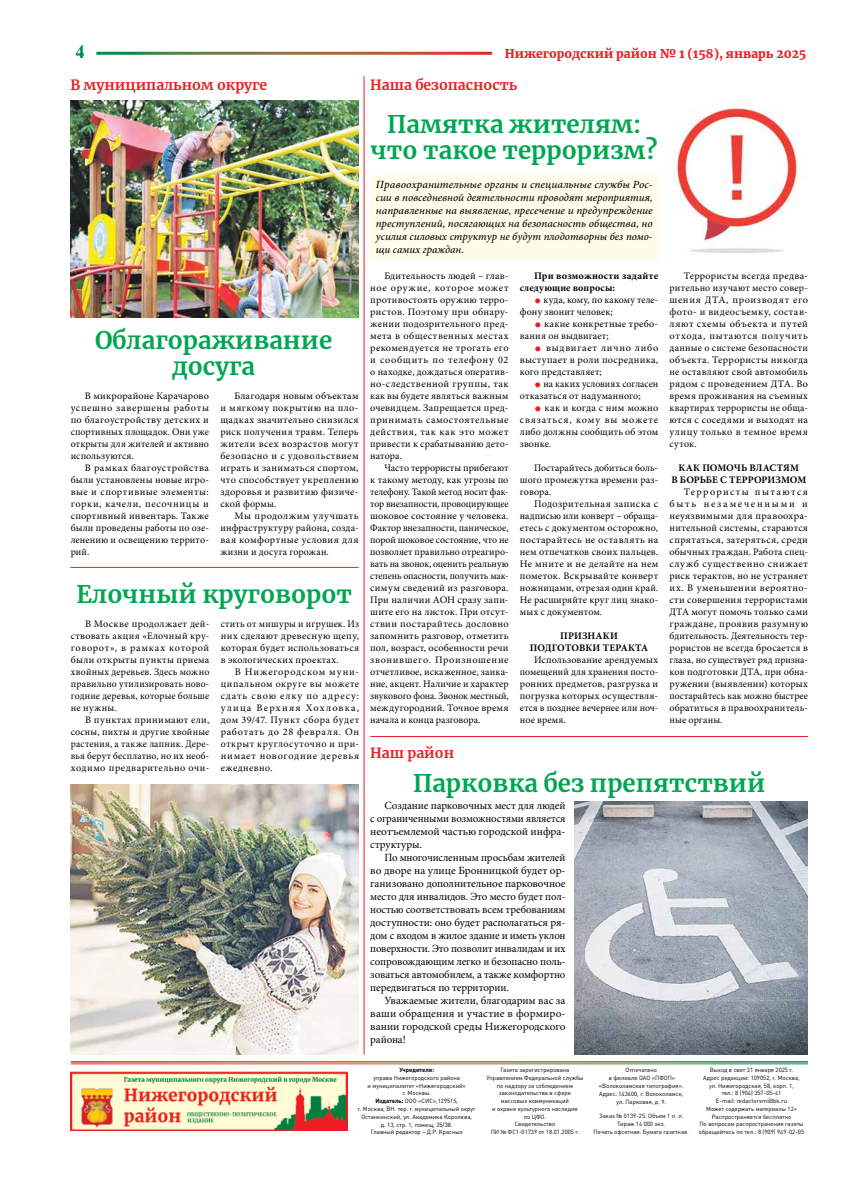
<style>
.page{position:relative;width:842px;height:1191px;background:#fff}
.page>*{position:absolute;margin:0;border:0;box-sizing:border-box;transform-origin:0 0}
.t1{font:700 24px/26px "Merriweather";color:#00a651;text-align:center}
.t2{font:700 18px "Newton";color:#00904d}
.t3{font:700 14px "Merriweather";color:#ed1d24}
.t4{font:900 12px "Merriweather";color:#ed1d24}
.t5{font:11px/13px "Minion Pro";letter-spacing:-.005em;color:#000;text-align:justify}
.t6{font:italic 500 11px/13px "Minion Pro";color:#000;text-align:justify}
.t7{font:10px/12px "Minion Pro";letter-spacing:.015em;color:#000;text-align:justify}
.t8{font:700 10px/12px "Minion Pro";letter-spacing:.015em;color:#000}
.t9{font:700 10px/12px "Minion Pro";letter-spacing:-.005em;color:#000;text-align:center}
.t10{font:6px/7.8px "Plumb";color:#000;text-align:center}
.t11{font:700 6px "Plumb";color:#000}
.s1{font-size:19px;color:#ed1d24}
.s2{font-weight:700}
</style>
<div class="page">
<img style="left:670px;top:108px;width:128px;height:145px">
<img style="left:70px;top:1071px;width:277px;height:59px">
<div style="left:370px;top:174px;width:288px;height:87px;background:#fffde9"></div>
<img style="left:71px;top:784px;width:288px;height:270px">
<img style="left:71px;top:100px;width:288px;height:217px">
<hr style="left:370px;top:736px;width:438px;height:1px;background:#ed1d24">
<hr style="left:70px;top:567px;width:289px;height:1px;background:#ed1d24">
<hr style="left:364px;top:76px;width:1px;height:978px;background:#ed1d24">
<img style="left:574px;top:801px;width:234px;height:253px">
<h2 class="t2" style="left:75px;top:41px;width:11px">4</h2>
<p class="t4" style="left:505px;top:45px;width:303px">Нижегородский район № 1 (158), январь 2025</p>
<h3 class="t3" style="left:70px;top:75px;width:198px">В муниципальном округе</h3>
<h3 class="t3" style="left:370px;top:75px;width:148px">Наша безопасность</h3>
<h1 class="t1" style="left:371px;top:110px;width:288px">Памятка жителям: что такое терроризм?</h1>
<h1 class="t1" style="left:95px;top:326px;width:239px">Облагораживание досуга</h1>
<p class="t7" style="left:71px;top:390px;width:140px;text-indent:14px">В микрорайоне Карачарово успешно завершены работы по благоустройству детских и спортивных площадок. Они уже открыты для жителей и активно используются.</p>
<p class="t7" style="left:71px;top:462px;width:140px;text-indent:14px">В рамках благоустройства были установлены новые игро&shy;вые и спортивные элементы: горки, качели, песочницы и спортивный инвентарь. Также были проведены работы по озе&shy;ленению и освещению террито&shy;рий.</p>
<p class="t7" style="left:220px;top:390px;width:140px;text-indent:14px">Благодаря новым объектам и мягкому покрытию на пло&shy;щадках значительно снизился риск получения травм. Теперь жители всех возрастов могут безопасно и с удовольствием играть и заниматься спортом, что способствует укреплению здоровья и развитию физиче&shy;ской формы.</p>
<p class="t7" style="left:220px;top:510px;width:140px;text-indent:14px">Мы продолжим улучшать инфраструктуру района, созда&shy;вая комфортные условия для жизни и досуга горожан.</p>
<h1 class="t1" style="left:77px;top:581px;width:277px">Елочный круговорот</h1>
<p class="t7" style="left:71px;top:618px;width:140px;text-indent:14px">В Москве продолжает дей&shy;ствовать акция «Елочный кру&shy;говорот», в рамках которой были открыты пункты приема хвойных деревьев. Здесь можно правильно утилизировать ново&shy;годние деревья, которые больше не нужны.</p>
<p class="t7" style="left:71px;top:714px;width:140px;text-indent:14px">В пунктах принимают ели, сосны, пихты и другие хвойные растения, а также лапник. Дере&shy;вья берут бесплатно, но их необ&shy;ходимо предварительно очи-</p>
<p class="t7" style="left:221px;top:618px;width:140px">стить от мишуры и игрушек. Из них сделают древесную щепу, которая будет использоваться в экологических проектах.</p>
<p class="t7" style="left:221px;top:666px;width:140px;text-indent:14px">В Нижегородском муни&shy;ципальном округе вы можете сдать свою елку по адресу: улица Верхняя Хохловка, дом 39/47. Пункт сбора будет работать до 28 февраля. Он открыт круглосуточно и при&shy;нимает новогодние деревья ежедневно.</p>
<p class="t6" style="left:376px;top:178px;width:278px">Правоохранительные органы и специальные службы Рос&shy;сии в повседневной деятельности проводят мероприятия, направленные на выявление, пресечение и предупреждение преступлений, посягающих на безопасность общества, но усилия силовых структур не будут плодотворны без помо&shy;щи самих граждан.</p>
<p class="t7" style="left:370px;top:270px;width:140px;text-indent:14px">Бдительность людей – глав&shy;ное оружие, которое может противостоять оружию терро&shy;ристов. Поэтому при обнару&shy;жении подозрительного пред&shy;мета в общественных местах рекомендуется не трогать его и сообщить по телефону 02 о находке, дождаться оператив&shy;но-следственной группы, так как вы будете являться важным очевидцем. Запрещается пред&shy;принимать самостоятельные действия, так как это может привести к срабатыванию дето&shy;натора.</p>
<p class="t7" style="left:370px;top:462px;width:140px;text-indent:14px">Часто террористы прибегают к такому методу, как угрозы по телефону. Такой метод носит фак&shy;тор внезапности, провоцирующее шоковое состояние у человека.<br>Фактор внезапности, паническое, порой шоковое состояние, что не позволяет правильно отреагиро&shy;вать на звонок, оценить реальную степень опасности, получить мак&shy;симум сведений из разговора.<br>При наличии АОН сразу запи&shy;шите его на листок. При отсут&shy;ствии постарайтесь дословно запомнить разговор, отметить пол, возраст, особенности речи звонившего. Произношение отчетливое, искаженное, заика&shy;ние, акцент. Наличие и характер звукового фона. Звонок местный, междугородний. Точное время начала и конца разговора.</p>
<p class="t8" style="left:520px;top:270px;width:140px;text-indent:14px">При возможности задайте следующие вопросы:</p>
<p class="t7" style="left:520px;top:294px;width:140px;text-indent:14px"><span class="s1">•</span> куда, кому, по какому теле&shy;фону звонит человек;</p>
<p class="t7" style="left:520px;top:318px;width:140px;text-indent:14px"><span class="s1">•</span> какие конкретные требо&shy;вания он выдвигает;</p>
<p class="t7" style="left:520px;top:342px;width:140px;text-indent:14px"><span class="s1">•</span> выдвигает лично либо выступает в роли посредника, кого представляет;</p>
<p class="t7" style="left:520px;top:378px;width:140px;text-indent:14px"><span class="s1">•</span> на каких условиях согласен отказаться от надуманного;</p>
<p class="t7" style="left:520px;top:402px;width:140px;text-indent:14px"><span class="s1">•</span> как и когда с ним можно связаться, кому вы можете либо должны сообщить об этом звонке.</p>
<p class="t7" style="left:520px;top:462px;width:140px;text-indent:14px">Постарайтесь добиться боль&shy;шого промежутка времени раз&shy;говора.</p>
<p class="t7" style="left:520px;top:498px;width:140px;text-indent:14px">Подозрительная записка с надписью или конверт – обраща&shy;етесь с документом осторожно, постарайтесь не оставлять на нем отпечатков своих пальцев.<br>Не мните и не делайте на нем пометок. Вскрывайте конверт ножницами, отрезая один край.<br>Не расширяйте круг лиц знако&shy;мых с документом.</p>
<p class="t8" style="left:530px;top:630px;width:120px;text-align:center">ПРИЗНАКИ<br>ПОДГОТОВКИ ТЕРАКТА</p>
<p class="t7" style="left:520px;top:654px;width:140px;text-indent:14px">Использование арендуемых помещений для хранения посто&shy;ронних предметов, разгрузка и погрузка которых осуществля&shy;ется в позднее вечернее или ноч&shy;ное время.</p>
<p class="t7" style="left:670px;top:270px;width:140px;text-indent:14px">Террористы всегда предва&shy;рительно изучают место совер&shy;шения ДТА, производят его фото- и видеосъемку, состав&shy;ляют схемы объекта и путей отхода, пытаются получить данные о системе безопасности объекта. Террористы никогда не оставляют свой автомобиль рядом с проведением ДТА. Во время проживания на съемных квартирах террористы не обща&shy;ются с соседями и выходят на улицу только в темное время суток.</p>
<p class="t9" style="left:671px;top:462px;width:136px">КАК ПОМОЧЬ ВЛАСТЯМ<br>В БОРЬБЕ С ТЕРРОРИЗМОМ</p>
<p class="t7" style="left:670px;top:486px;width:140px;text-indent:14px">Террористы пытаются быть незамеченными и неуязвимыми для правоохра&shy;нительной системы, стараются спрятаться, затеряться, среди обычных граждан. Работа спец&shy;служб существенно снижает риск терактов, но не устраняет их. В уменьшении вероятно&shy;сти совершения террористами ДТА могут помочь только сами граждане, проявив разумную бдительность. Деятельность тер&shy;рористов не всегда бросается в глаза, но существует ряд призна&shy;ков подготовки ДТА, при обна&shy;ружении (выявлении) которых постарайтесь как можно быстрее обратиться в правоохранитель&shy;ные органы.</p>
<h3 class="t3" style="left:370px;top:743px;width:85px">Наш район</h3>
<h1 class="t1" style="left:413px;top:769px;width:354px">Парковка без препятствий</h1>
<p class="t5" style="left:370px;top:799px;width:197px;text-indent:14px">Создание парковочных мест для людей с ограниченными возможностями является неотъемлемой частью городской инфра&shy;структуры.</p>
<p class="t5" style="left:370px;top:851px;width:197px;text-indent:14px">По многочисленным просьбам жителей во дворе на улице Бронницкой будет ор&shy;ганизовано дополнительное парковочное место для инвалидов. Это место будет пол&shy;ностью соответствовать всем требованиям доступности: оно будет располагаться ря&shy;дом с входом в жилое здание и иметь уклон поверхности. Это позволит инвалидам и их сопровождающим легко и безопасно поль&shy;зоваться автомобилем, а также комфортно передвигаться по территории.</p>
<p class="t5" style="left:370px;top:994px;width:197px;text-indent:14px">Уважаемые жители, благодарим вас за ваши обращения и участие в формиро&shy;вании городской среды Нижегородского района!</p>
<p class="t11" style="left:399px;top:1066px;width:36px">Учредители:</p>
<p class="t10" style="left:358px;top:1074px;width:119px">управа Нижегородского района<br>и муниципалитет «Нижегородский»<br>г. Москвы.<br><span class="s2">Издатель:</span> ООО «СИС»,129515,<br>г. Москва, BH. тер. г. муниципальный округ<br>Останкинский, ул. Академика Королева,<br>д. 13, стр. 1, помещ, 25/38.<br>Главный редактор – Д.Р. Красных</p>
<p class="t10" style="left:486px;top:1066px;width:99px">Газета зарегистрирована<br>Управлением Федеральной службы по надзору за соблюдением законодательства в сфере массовых коммуникаций<br>и охране культурного наследия<br>по ЦФО.<br>Свидетельство<br>ПИ № ФС1-01739 от 18.01.2005 г.</p>
<p class="t10" style="left:599px;top:1065px;width:86px;line-height:8.1px">Отпечатано<br>в филиале ОАО «ПФОП» «Волоколамская типография».<br>Адрес: 143600, г. Волоколамск, ул. Парковая, д. 9.</p>
<p class="t10" style="left:594px;top:1112px;width:97px;line-height:8.1px">Заказ № 0139-25. Объем 1 п. л.<br>Тираж 14 000 экз.<br>Печать офсетная. Бумага газетная.</p>
<p class="t10" style="left:699px;top:1066px;width:107px">Выход в свет 31 января 2025 г.<br>Адрес редакции: 109052, г. Москва, ул. Нижегородская, 58, корп. 1,<br>тел.: 8 (904) 357-05-41<br>E-mail: redactorsmi@bk.ru<br>Может содержать материалы 12+<br>Распространяется бесплатно<br>По вопросам распространения газеты обращайтесь по тел.: 8 (909) 949-02-05</p>
</div>
